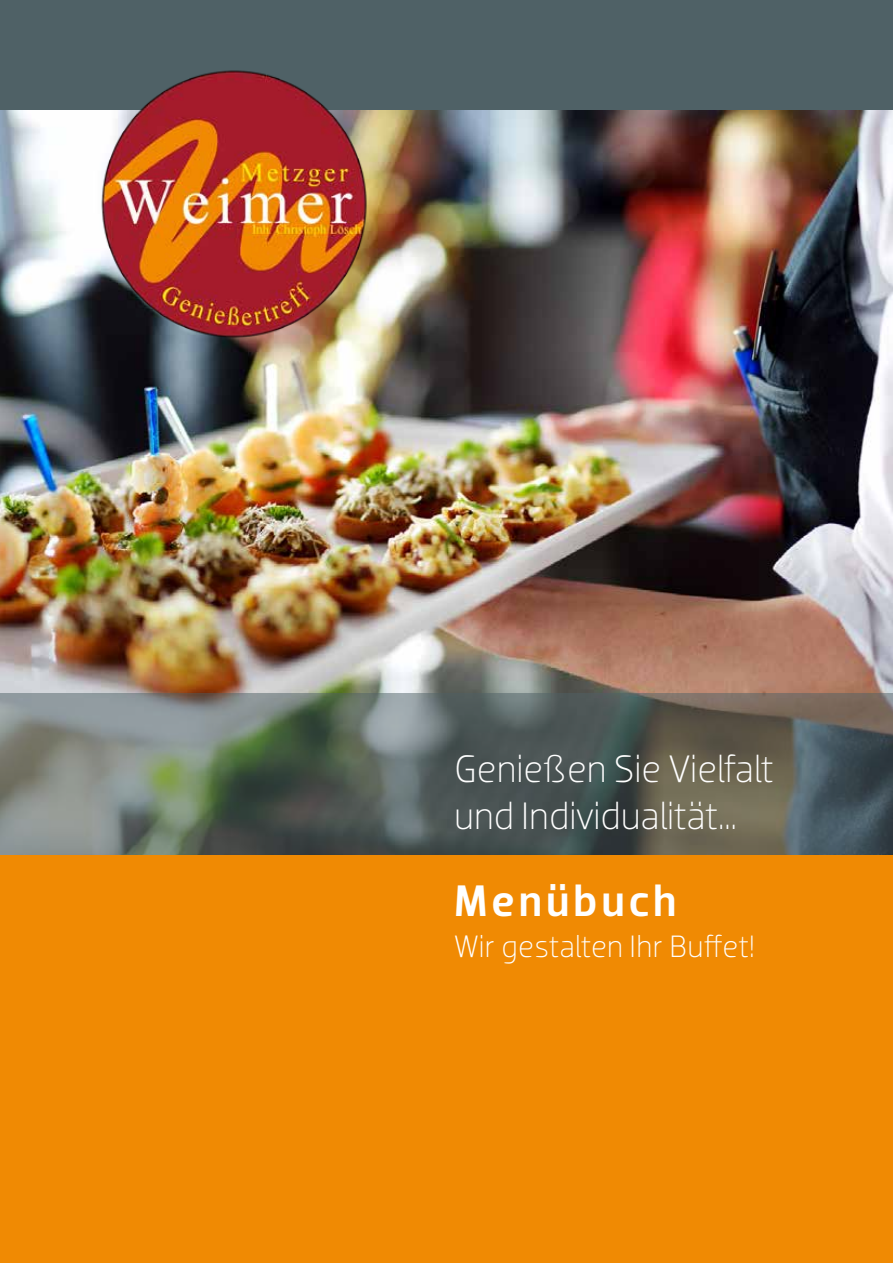
<style>
.page{position:relative;width:893px;height:1263px;background:#fff}
.page>*{position:absolute;margin:0;border:0;box-sizing:border-box;transform-origin:0 0}
.t1{font:500 45px "Dobra";letter-spacing:.09em;color:#fff}
.t2{font:300 39px/46.8px "Dobra";color:#fff}
.t3{font:300 31.5px "Dobra";letter-spacing:.005em;color:#fff}
</style>
<div class="page">
<div style="left:0;top:844px;width:893px;height:419px;background:#f08a03"></div>
<div style="left:0;top:0;width:893px;height:111px;background:#4f6166"></div>
<img style="left:0;top:111px;width:893px;height:582px">
<img style="left:96px;top:70px;width:275px;height:271px">
<svg style="left:0;top:693px;width:893px;height:162px;background:#606862"></svg>
<p class="t2" style="left:454px;top:745px;width:321px">Genießen Sie Vielfalt und Individualität…</p>
<p class="t1" style="left:454px;top:874px;width:224px">Menübuch</p>
<p class="t3" style="left:454px;top:928px;width:302px">Wir gestalten Ihr Buffet!</p>
</div>
